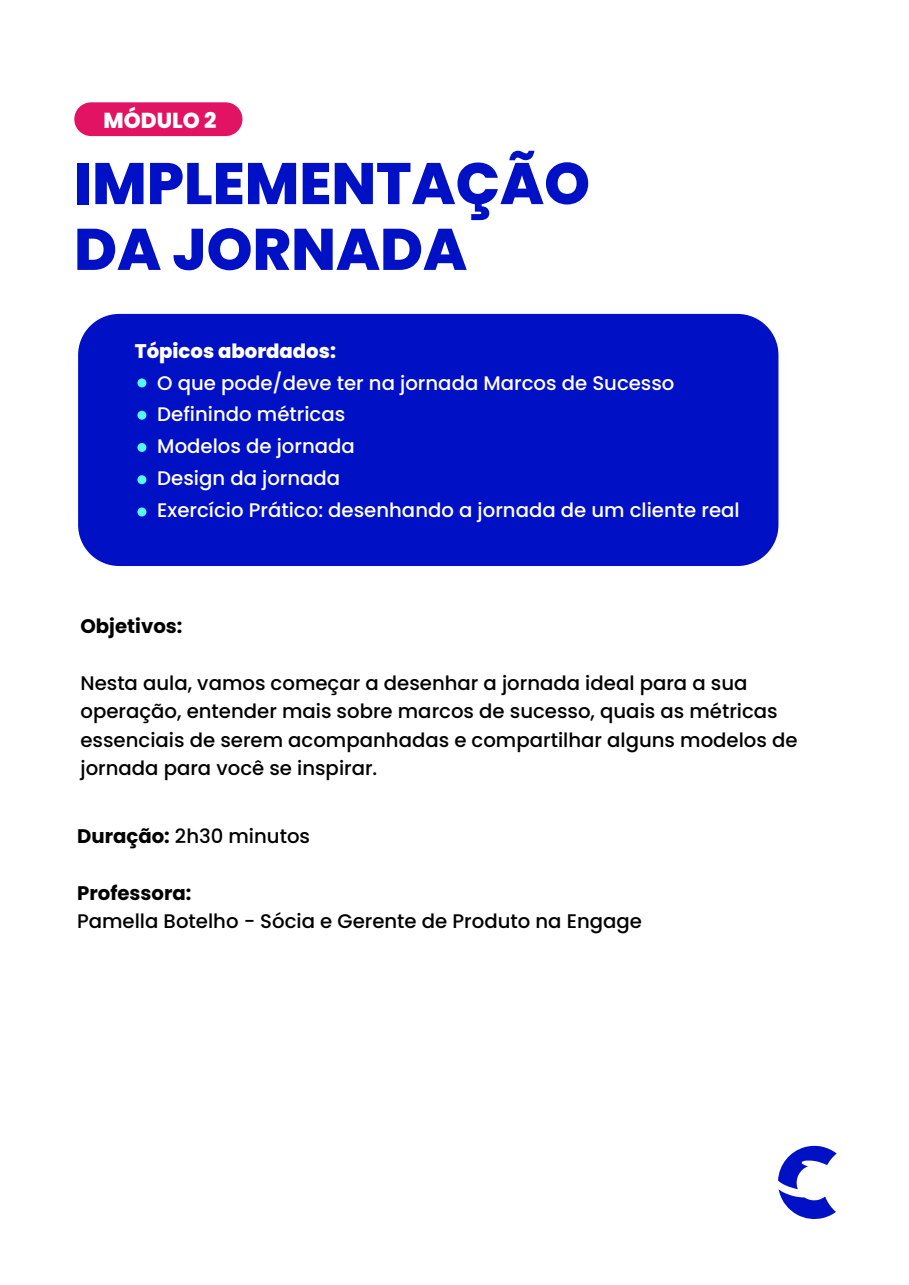
<style>
.page{position:relative;width:909px;height:1285px;background:#fff}
.page>*{position:absolute;margin:0;border:0;box-sizing:border-box;transform-origin:0 0}
.t1{font:800 58.43px/65.8px "Poppins";color:#0010c5}
.t2{font:800 21.67px "Poppins";color:#fff}
.t3{font:500 19.65px/28.5px "Poppins";color:#000}
.t4{font:500 19.65px/31.9px "Poppins";color:#fff}
.t5{font:700 19.65px "Poppins";color:#000}
.t6{font:800 19.65px "Poppins";color:#fff}
.s1{font-weight:700}
</style>
<div class="page">
<svg style="left:778px;top:1145px;width:58px;height:75px"></svg>
<div style="left:74px;top:102px;width:168px;height:34px;background:#e11362;border-radius:17px"></div>
<div style="left:78px;top:314px;width:700px;height:252px;background:#0010c5;border-radius:41px"></div>
<div style="left:137px;top:378px;width:9px;height:9px;background:#57f5ff;border-radius:50%"></div>
<div style="left:137px;top:443px;width:9px;height:9px;background:#57f5ff;border-radius:50%"></div>
<div style="left:137px;top:475px;width:9px;height:9px;background:#57f5ff;border-radius:50%"></div>
<div style="left:137px;top:507px;width:9px;height:9px;background:#57f5ff;border-radius:50%"></div>
<div style="left:137px;top:411px;width:9px;height:9px;background:#57f5ff;border-radius:50%"></div>
<p class="t2" style="left:103px;top:108px;width:114px">MÓDULO 2</p>
<h1 class="t1" style="left:74px;top:151px;width:517px">IMPLEMENTAÇÃO<br>DA JORNADA</h1>
<p class="t6" style="left:135px;top:340px;width:202px">Tópicos abordados:</p>
<p class="t4" style="left:157px;top:367px;width:583px">O que pode/deve ter na jornada Marcos de Sucesso<br>Definindo métricas<br>Modelos de jornada<br>Design da jornada<br>Exercício Prático: desenhando a jornada de um cliente real</p>
<p class="t5" style="left:80px;top:614px;width:103px">Objetivos:</p>
<p class="t3" style="left:80px;top:668px;width:718px">Nesta aula, vamos começar a desenhar a jornada ideal para a sua operação, entender mais sobre marcos de sucesso, quais as métricas essenciais de serem acompanhadas e compartilhar alguns modelos de jornada para você se inspirar.</p>
<p class="t3" style="left:77px;top:821px;width:234px"><span class="s1">Duração:</span> 2h30 minutos</p>
<p class="t5" style="left:77px;top:881px;width:116px">Professora:</p>
<p class="t3" style="left:77px;top:907px;width:566px">Pamella Botelho - Sócia e Gerente de Produto na Engage</p>
</div>
